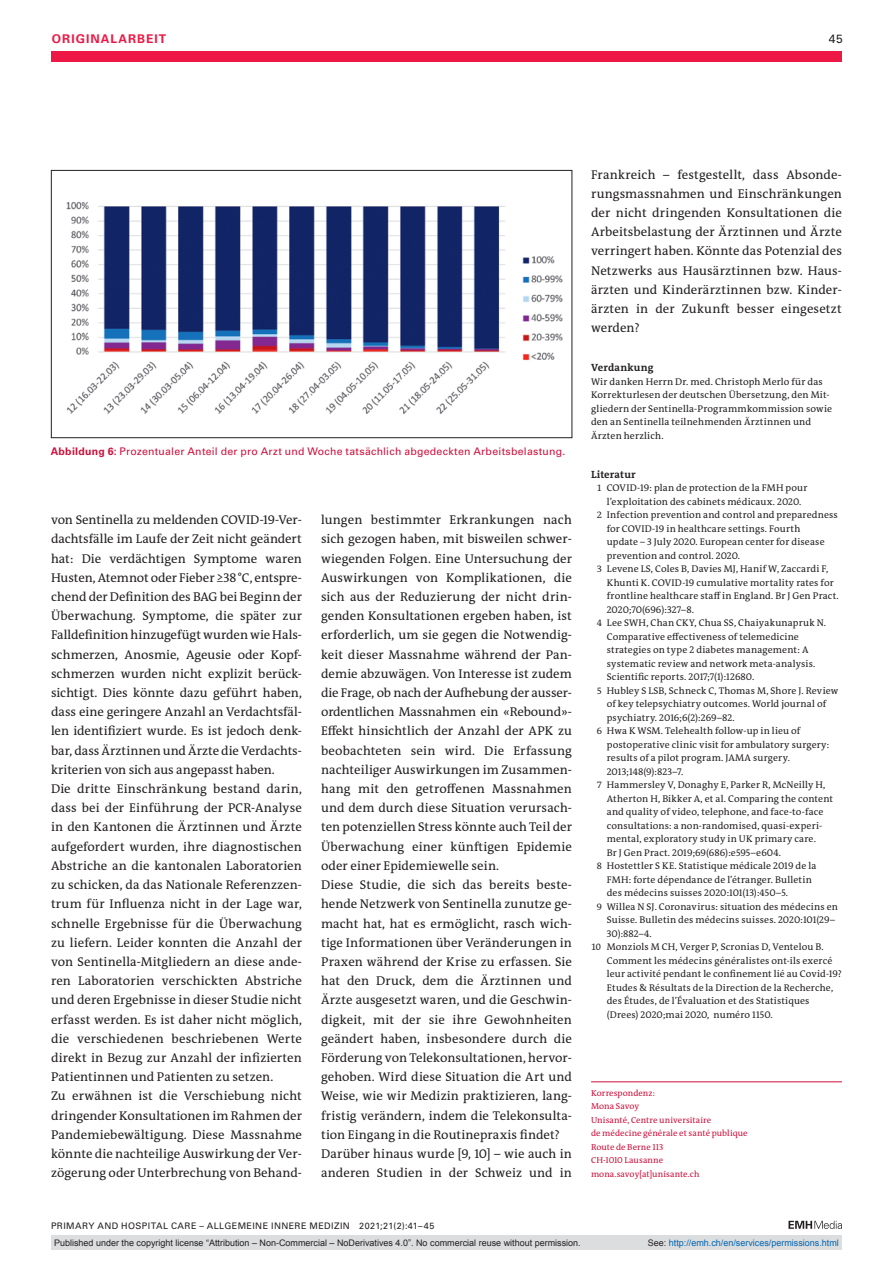
<style>
.page{position:relative;width:893px;height:1263px;background:#fff}
.page>*{position:absolute;margin:0;border:0;box-sizing:border-box;transform-origin:0 0}
.section-pn{font:12.75px/19.2px "The Antiqua B W5 Plain";letter-spacing:.005em;color:#231f20;text-align:justify}
.t1{font:700 12px "Univers LT Std";color:#ed1845}
.t2{font:12px "Univers LT Std";color:#231f20}
.fig-caption{font:10.5px "Univers LT Std";letter-spacing:.025em;color:#cd0f3b}
.an-acknowledge-title{font:700 10.5px "The Antiqua B W7";letter-spacing:.02em;color:#231f20}
.ref-list-title{font:700 10.5px "The Antiqua B W7";letter-spacing:.015em;color:#231f20}
.ref-list{font:9.75px/13.5px "The Antiqua B W5 Plain";letter-spacing:.015em;color:#231f20}
.an-acknowledge{font:9.75px/13.5px "The Antiqua B W5 Plain";letter-spacing:.015em;color:#231f20}
.t3{font:9px "Arial";color:#231f20}
.t4{font:9px "Univers LT Std";letter-spacing:.045em;color:#231f20}
.t5{font:9px "Arial";color:#0066b3}
.author-address{font:8.7px/13.5px "The Antiqua B W5 Plain";letter-spacing:.005em;color:#cd0f3b}
.s1{font-weight:700}
.s2{font-size:9.3px}
.s3{color:#231f20}
</style>
<div class="page">
<div style="left:51px;top:51px;width:791px;height:11px;background:#ed1845"></div>
<svg style="left:788px;top:1221px;width:54px;height:8px"></svg>
<hr style="left:591px;top:1081px;width:251px;height:1px;background:#cd0f3b">
<img style="left:66px;top:202px;width:497px;height:212px">
<div style="left:51px;top:170px;width:521px;height:268px;border:1px solid #231f20"></div>
<div style="left:51px;top:1235px;width:791px;height:15px;background:#dcdddf"></div>
<p class="t1" style="left:52px;top:31px;width:10px">ORIGINALARBEIT</p>
<p class="t2" style="left:829px;top:31px;width:16px">45</p>
<p class="fig-caption" style="left:51px;top:445px;width:516px"><span class="s1">ABBILDUNG 6:</span> Prozentualer Anteil der pro Arzt und Woche tatsächlich abgedeckten Arbeitsbelastung.</p>
<p class="section-pn" style="left:51px;top:510px;width:252px">von Sentinella zu meldenden COVID-19-Ver&shy;dachtsfälle im Laufe der Zeit nicht geändert hat: Die verdächtigen Symptome waren Husten, Atemnot oder Fieber ≥38°C, entspre&shy;chend der Definition des BAG bei Beginn der Überwachung. Symptome, die später zur Falldefinition hinzugefügt wurden wie Hals&shy;schmerzen, Anosmie, Ageusie oder Kopf&shy;schmerzen wurden nicht explizit berück&shy;sichtigt. Dies könnte dazu geführt haben, dass eine geringere Anzahl an Verdachtsfäl&shy;len identifiziert wurde. Es ist jedoch denk&shy;bar, dass Ärztinnen und Ärzte die Verdachts&shy;kriterien von sich aus angepasst haben.</p>
<p class="section-pn" style="left:51px;top:779px;width:252px">Die dritte Einschränkung bestand darin, dass bei der Einführung der PCR-Analyse in den Kantonen die Ärztinnen und Ärzte aufgefordert wurden, ihre diagnostischen Abstriche an die kantonalen Laboratorien zu schicken, da das Nationale Referenzzen&shy;trum für Influenza nicht in der Lage war, schnelle Ergebnisse für die Überwachung zu liefern. Leider konnten die Anzahl der von Sentinella-Mitgliedern an diese ande&shy;ren Laboratorien verschickten Abstriche und deren Ergebnisse in dieser Studie nicht erfasst werden. Es ist daher nicht möglich, die verschiedenen beschriebenen Werte direkt in Bezug zur Anzahl der infizierten Patientinnen und Patienten zu setzen.</p>
<p class="section-pn" style="left:51px;top:1086px;width:252px">Zu erwähnen ist die Verschiebung nicht dringender Konsultationen im Rahmen der Pandemiebewältigung. Diese Massnahme könnte die nachteilige Auswirkung der Ver&shy;zögerung oder Unterbrechung von Behand-</p>
<p class="section-pn" style="left:321px;top:510px;width:252px">lungen bestimmter Erkrankungen nach sich gezogen haben, mit bisweilen schwer&shy;wiegenden Folgen. Eine Untersuchung der Auswirkungen von Komplikationen, die sich aus der Reduzierung der nicht drin&shy;genden Konsultationen ergeben haben, ist erforderlich, um sie gegen die Notwendig&shy;keit dieser Massnahme während der Pan&shy;demie abzuwägen. Von Interesse ist zudem die Frage, ob nach der Aufhebung der ausser&shy;ordentlichen Massnahmen ein «Rebound»- Effekt hinsichtlich der Anzahl der APK zu beobachteten sein wird. Die Erfassung nachteiliger Auswirkungen im Zusammen&shy;hang mit den getroffenen Massnahmen und dem durch diese Situation verursach&shy;ten potenziellen Stress könnte auch Teil der Überwachung einer künftigen Epidemie oder einer Epidemiewelle sein.</p>
<p class="section-pn" style="left:321px;top:875px;width:252px">Diese Studie, die sich das bereits beste&shy;hende Netzwerk von Sentinella zunutze ge&shy;macht hat, hat es ermöglicht, rasch wich&shy;tige Informationen über Veränderungen in Praxen während der Krise zu erfassen. Sie hat den Druck, dem die Ärztinnen und Ärzte ausgesetzt waren, und die Geschwin&shy;digkeit, mit der sie ihre Gewohnheiten geändert haben, insbesondere durch die Förderung von Telekonsultationen, hervor&shy;gehoben. Wird diese Situation die Art und Weise, wie wir Medizin praktizieren, lang&shy;fristig verändern, indem die Telekonsulta&shy;tion Eingang in die Routinepraxis findet?</p>
<p class="section-pn" style="left:321px;top:1144px;width:252px">Darüber hinaus wurde [9, 10] – wie auch in anderen Studien in der Schweiz und in</p>
<p class="t4" style="left:51px;top:1220px;width:385px">PRIMARY AND HOSPITAL CARE – ALLGEMEINE INNERE MEDIZIN 2021;21(2):41–45</p>
<p class="section-pn" style="left:591px;top:165px;width:252px">Frankreich – festgestellt, dass Absonde&shy;rungsmassnahmen und Einschränkungen der nicht dringenden Konsultationen die Arbeitsbelastung der Ärztinnen und Ärzte verringert haben. Könnte das Potenzial des Netzwerks aus Hausärztinnen bzw. Haus&shy;ärzten und Kinderärztinnen bzw. Kinder&shy;ärzten in der Zukunft besser eingesetzt werden?</p>
<p class="an-acknowledge-title" style="left:591px;top:361px;width:64px">Verdankung</p>
<p class="an-acknowledge" style="left:591px;top:375px;width:243px">Wir danken Herrn Dr. med. Christoph Merlo für das Korrekturlesen der deutschen Übersetzung, den Mit&shy;gliedern der Sentinella-Programmkommission sowie den an Sentinella teilnehmenden Ärztinnen und Ärzten herzlich.</p>
<p class="ref-list-title" style="left:591px;top:467px;width:46px">Literatur</p>
<p class="ref-list" style="left:597px;top:481px;width:212px;text-align:center"><span class="s2">1</span> COVID-19: plan de protection de la FMH pour l’exploitation des cabinets médicaux. 2020.</p>
<p class="ref-list" style="left:607px;top:508px;width:233px;text-indent:-10px"><span class="s2">2</span> Infection prevention and control and preparedness for COVID-19 in healthcare settings. Fourth<br>update – 3 July 2020. European center for disease prevention and control. 2020.</p>
<p class="ref-list" style="left:607px;top:562px;width:233px;text-indent:-10px"><span class="s2">3</span> Levene LS, Coles B, Davies MJ, Hanif W, Zaccardi F, Khunti K. COVID-19 cumulative mortality rates for frontline healthcare staff in England. Br J Gen Pract.<br>2020;70(696):327–8.</p>
<p class="ref-list" style="left:607px;top:616px;width:221px;text-indent:-10px"><span class="s2">4</span> Lee SWH, Chan CKY, Chua SS, Chaiyakunapruk N.<br>Comparative effectiveness of telemedicine strategies on type 2 diabetes management: A systematic review and network meta-analysis.<br>Scientific reports. 2017;7(1):12680.</p>
<p class="ref-list" style="left:607px;top:684px;width:233px;text-indent:-10px"><span class="s2">5</span> Hubley S LSB, Schneck C, Thomas M, Shore J. Review of key telepsychiatry outcomes. World journal of psychiatry. 2016;6(2):269–82.</p>
<p class="ref-list" style="left:607px;top:724px;width:224px;text-indent:-10px"><span class="s2">6</span> Hwa K WSM. Telehealth follow-up in lieu of postoperative clinic visit for ambulatory surgery: results of a pilot program. JAMA surgery.<br>2013;148(9):823–7.</p>
<p class="ref-list" style="left:607px;top:778px;width:228px;text-indent:-10px"><span class="s2">7</span> Hammersley V, Donaghy E, Parker R, McNeilly H, Atherton H, Bikker A, et al. Comparing the content and quality of video, telephone, and face-to-face consultations: a non-randomised, quasi-experi&shy;mental, exploratory study in UK primary care.<br>Br J Gen Pract. 2019;69(686):e595–e604.</p>
<p class="ref-list" style="left:607px;top:859px;width:211px;text-indent:-10px"><span class="s2">8</span> Hostettler S KE. Statistique médicale 2019 de la<br>FMH: forte dépendance de l’étranger. Bulletin des médecins suisses 2020:101(13):450–5.</p>
<p class="ref-list" style="left:607px;top:900px;width:233px;text-indent:-10px"><span class="s2">9</span> Willea N SJ. Coronavirus: situation des médecins en<br>Suisse. Bulletin des médecins suisses. 2020:101(29–<br>30):882–4.</p>
<p class="ref-list" style="left:607px;top:940px;width:237px;text-indent:-16px"><span class="s2">10</span> Monziols M CH, Verger P, Scronias D, Ventelou B.<br>Comment les médecins généralistes ont-ils exercé leur activité pendant le confinement lié au Covid-19?<br>Etudes &amp; Résultats de la Direction de la Recherche, des Études, de l’Évaluation et des Statistiques (Drees) 2020;mai 2020, numéro 1150.</p>
<p class="author-address" style="left:591px;top:1086px;width:158px">Korrespondenz:<br>Mona Savoy<br>Unisanté, Centre universitaire<br>de médecine générale et santé publique<br>Route de Berne 113<br>CH-1010 Lausanne mona.savoy[at]unisante.ch</p>
<p class="t3" style="left:54px;top:1237px;width:528px">Published under the copyright license “Attribution – Non-Commercial – NoDerivatives 4.0”. No commercial reuse without permission.</p>
<p class="t5" style="left:648px;top:1237px;width:193px"><span class="s3">See:</span> http://emh.ch/en/services/permissions.html</p>
</div>
